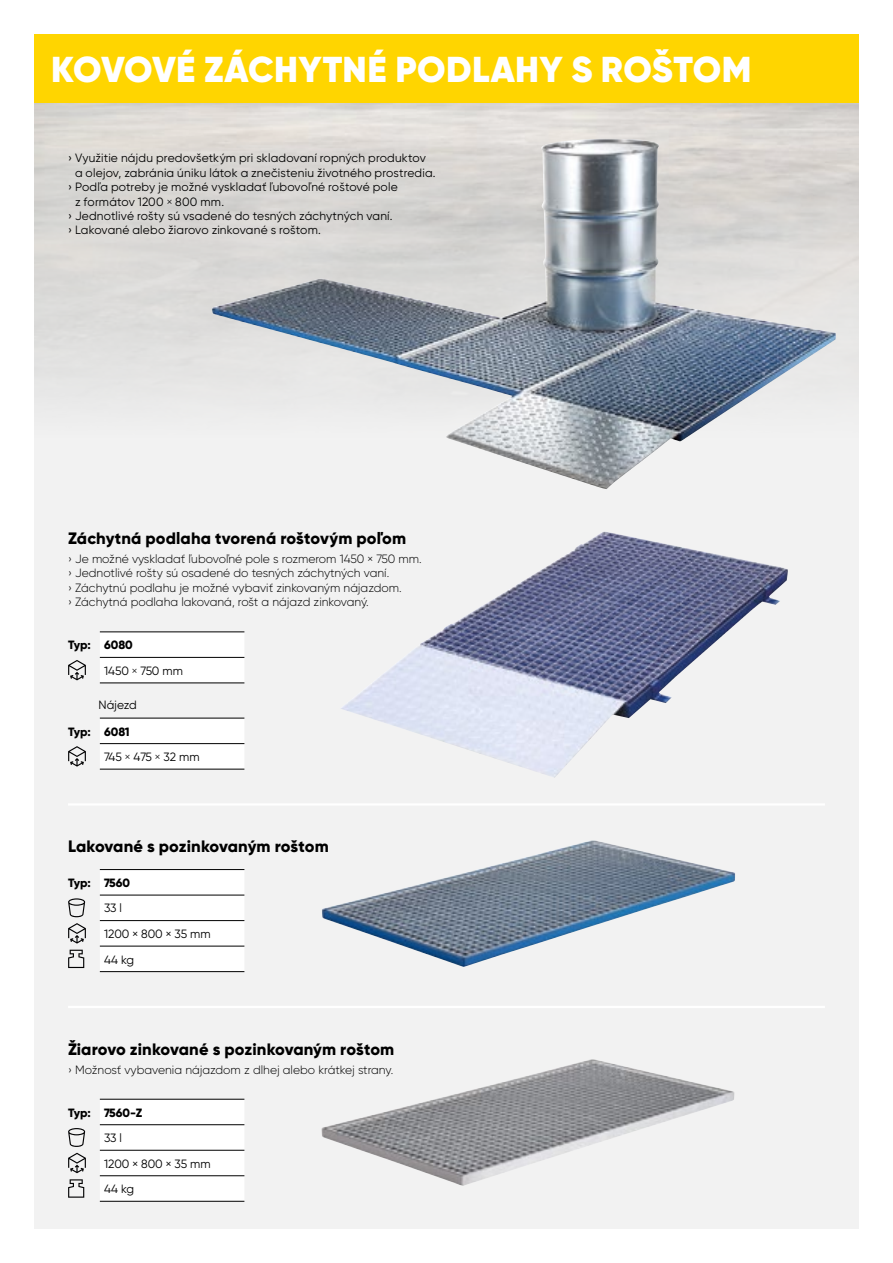
<style>
.page{position:relative;width:893px;height:1263px;background:#fff}
.page>*{position:absolute;margin:0;border:0;box-sizing:border-box;transform-origin:0 0}
.t1{font:900 36px "Gilroy";letter-spacing:.005em;color:#fff}
.t2{font:800 16.5px "Gilroy";letter-spacing:.005em;color:#000}
.t3{font:12px/25.5px "Gilroy";letter-spacing:.01em;color:#000}
.t4{font:300 12px/14.4px "Gilroy";color:#000}
.t5{font:12px/25.5px "Gilroy";letter-spacing:-.01em;color:#000}
.t6{font:800 12px "Gilroy";color:#000}
.s1{font-weight:300}
.s2{font-weight:800}
</style>
<div class="page">
<div style="left:34px;top:34px;width:825px;height:1195px;background:#f2f2f2"></div>
<img style="left:34px;top:102px;width:825px;height:298px">
<div style="left:34px;top:34px;width:825px;height:68px;background:#ffd500"></div>
<img style="left:212px;top:139px;width:624px;height:350px">
<div style="left:100px;top:871px;width:144px;height:100px;background:#fff"></div>
<hr style="left:100px;top:869px;width:144px;height:1px;background:#000">
<hr style="left:100px;top:895px;width:144px;height:1px;background:#000">
<hr style="left:100px;top:920px;width:144px;height:1px;background:#000">
<hr style="left:100px;top:946px;width:144px;height:1px;background:#000">
<hr style="left:100px;top:971px;width:144px;height:1px;background:#000">
<svg style="left:68px;top:898px;width:17px;height:19px"></svg>
<svg style="left:68px;top:923px;width:18px;height:20px"></svg>
<svg style="left:68px;top:950px;width:16px;height:18px"></svg>
<div style="left:100px;top:1100px;width:144px;height:101px;background:#fff"></div>
<hr style="left:100px;top:1099px;width:144px;height:1px;background:#000">
<hr style="left:100px;top:1124px;width:144px;height:1px;background:#000">
<hr style="left:100px;top:1150px;width:144px;height:1px;background:#000">
<hr style="left:100px;top:1175px;width:144px;height:1px;background:#000">
<hr style="left:100px;top:1201px;width:144px;height:1px;background:#000">
<svg style="left:68px;top:1128px;width:17px;height:19px"></svg>
<svg style="left:68px;top:1153px;width:18px;height:20px"></svg>
<svg style="left:68px;top:1179px;width:16px;height:19px"></svg>
<img style="left:322px;top:840px;width:413px;height:127px">
<img style="left:321px;top:1059px;width:414px;height:127px">
<hr style="left:68px;top:1006px;width:757px;height:2px;background:#fff">
<hr style="left:68px;top:803px;width:757px;height:2px;background:#fff">
<div style="left:100px;top:633px;width:144px;height:50px;background:#fff"></div>
<hr style="left:100px;top:632px;width:144px;height:1px;background:#000">
<hr style="left:100px;top:657px;width:144px;height:1px;background:#000">
<hr style="left:100px;top:683px;width:144px;height:1px;background:#000">
<svg style="left:68px;top:660px;width:18px;height:20px"></svg>
<div style="left:100px;top:719px;width:144px;height:50px;background:#fff"></div>
<hr style="left:100px;top:718px;width:144px;height:1px;background:#000">
<hr style="left:100px;top:743px;width:144px;height:1px;background:#000">
<hr style="left:100px;top:769px;width:144px;height:1px;background:#000">
<svg style="left:68px;top:746px;width:18px;height:21px"></svg>
<img style="left:341px;top:531px;width:447px;height:247px">
<h1 class="t1" style="left:51px;top:46px;width:702px">KOVOVÉ ZÁCHYTNÉ PODLAHY S ROŠTOM</h1>
<p class="t3" style="left:68px;top:145px;width:359px">› Využitie nájdu predovšetkým pri skladovaní ropných produktov</p>
<p class="t3" style="left:75px;top:160px;width:362px">a olejov, zabránia úniku látok a znečisteniu životného prostredia.</p>
<p class="t3" style="left:68px;top:174px;width:331px">› Podľa potreby je možné vyskladať ľubovoľné roštové pole</p>
<p class="t3" style="left:75px;top:189px;width:151px">z formátov 1200 <span class="s1">×</span> 800 mm.</p>
<p class="t3" style="left:68px;top:203px;width:326px">› Jednotlivé rošty sú vsadené do tesných záchytných vaní.</p>
<p class="t3" style="left:68px;top:217px;width:254px">› Lakované alebo žiarovo zinkované s roštom.</p>
<h2 class="t2" style="left:68px;top:528px;width:340px">Záchytná podlaha tvorená roštovým poľom</h2>
<p class="t4" style="left:68px;top:551px;width:355px">› Je možné vyskladať ľubovoľné pole s rozmerom 1450 × 750 mm. › Jednotlivé rošty sú osadené do tesných záchytných vaní.<br>› Záchytnú podlahu je možné vybaviť zinkovaným nájazdom.<br>› Záchytná podlaha lakovaná, rošt a nájazd zinkovaný.</p>
<p class="t5" style="left:104px;top:632px;width:80px;text-indent:-36px"><span class="s2">Typ: 6080<br></span>1450 <span class="s1">×</span> 750 mm</p>
<p class="t3" style="left:99px;top:692px;width:39px">Nájezd</p>
<p class="t5" style="left:104px;top:718px;width:97px;text-indent:-36px"><span class="s2">Typ: 6081<br></span>745 <span class="s1">×</span> 475 <span class="s1">×</span> 32 mm</p>
<h2 class="t2" style="left:68px;top:836px;width:262px">Lakované s pozinkovaným roštom</h2>
<p class="t6" style="left:68px;top:875px;width:64px">Typ: 7560</p>
<p class="t3" style="left:104px;top:895px;width:108px">33 l<br>1200 × 800 × 35 mm<br>44 kg</p>
<h2 class="t2" style="left:68px;top:1039px;width:328px">Žiarovo zinkované s pozinkovaným roštom</h2>
<p class="t4" style="left:68px;top:1062px;width:327px">› Možnosť vybavenia nájazdom z dlhej alebo krátkej strany.</p>
<p class="t6" style="left:68px;top:1105px;width:76px">Typ: 7560-Z</p>
<p class="t3" style="left:104px;top:1125px;width:108px">33 l<br>1200 × 800 × 35 mm<br>44 kg</p>
</div>
